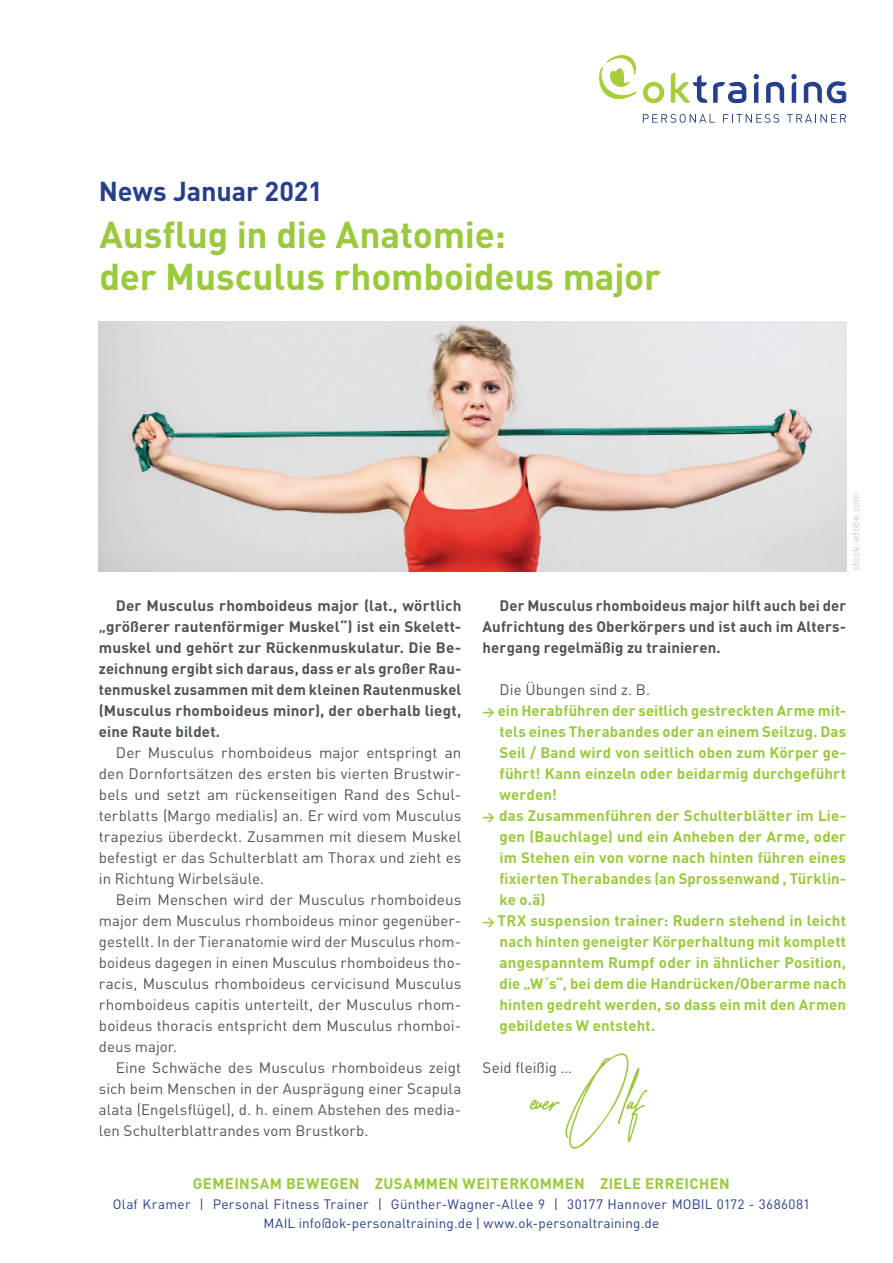
<style>
.page{position:relative;width:893px;height:1263px;background:#fff}
.page>*{position:absolute;margin:0;border:0;box-sizing:border-box;transform-origin:0 0}
.t1{font:700 36.9px/42px "DIN";letter-spacing:-.005em;color:#99ca3b}
.t2{font:700 27px "DIN";letter-spacing:-.005em;color:#253f8e}
.t3{font:15px/21px "DIN";letter-spacing:.005em;color:#4d545a;text-align:justify}
.t4{font:700 15px "DIN";letter-spacing:.01em;color:#99ca3b}
.t5{font:700 15px/21px "DIN";letter-spacing:.01em;color:#4d545a;text-align:justify}
.t6{font:13.5px/19.5px "DIN";letter-spacing:.02em;color:#253f8e;text-align:center}
.t7{font:10.5px "DIN";color:#cbcdcf}
.s1{font-size:12px}
</style>
<div class="page">
<svg style="left:599px;top:55px;width:38px;height:45px"></svg>
<svg style="left:643px;top:82px;width:21px;height:21px"></svg>
<svg style="left:671px;top:73px;width:36px;height:30px"></svg>
<svg style="left:713px;top:82px;width:33px;height:21px"></svg>
<svg style="left:754px;top:74px;width:5px;height:29px"></svg>
<svg style="left:766px;top:82px;width:18px;height:21px"></svg>
<svg style="left:791px;top:74px;width:6px;height:29px"></svg>
<svg style="left:804px;top:81px;width:43px;height:23px"></svg>
<svg style="left:643px;top:114px;width:72px;height:9px"></svg>
<svg style="left:723px;top:114px;width:56px;height:9px"></svg>
<svg style="left:787px;top:114px;width:59px;height:9px"></svg>
<img style="left:99px;top:321px;width:747px;height:250px">
<svg style="left:530px;top:1053px;width:117px;height:96px"></svg>
<h2 class="t2" style="left:99px;top:174px;width:225px">News Januar 2021</h2>
<h1 class="t1" style="left:99px;top:212px;width:563px">Ausflug in die Anatomie:<br>der Musculus rhomboideus major</h1>
<p class="t7" style="left:849px;top:571px;width:80px;rotate:-90deg">stock.adobe.com</p>
<p class="t5" style="left:99px;top:594px;width:364px;text-indent:17px">Der Musculus rhomboideus major (lat., wörtlich „größerer rautenförmiger Muskel“) ist ein Skelett&shy;muskel und gehört zur Rückenmuskulatur. Die Be&shy;zeichnung ergibt sich daraus, dass er als großer Rau&shy;tenmuskel zusammen mit dem kleinen Rautenmuskel (Musculus rhomboideus minor), der oberhalb liegt, eine Raute bildet.</p>
<p class="t3" style="left:99px;top:741px;width:364px;text-indent:17px">Der Musculus rhomboideus major entspringt an den Dornfortsätzen des ersten bis vierten Brustwir&shy;bels und setzt am rückenseitigen Rand des Schul&shy;terblatts (Margo medialis) an. Er wird vom Musculus trapezius überdeckt. Zusammen mit diesem Muskel befestigt er das Schulterblatt am Thorax und zieht es in Richtung Wirbelsäule.</p>
<p class="t3" style="left:99px;top:888px;width:364px;text-indent:17px">Beim Menschen wird der Musculus rhomboideus major dem Musculus rhomboideus minor gegenüber&shy;gestellt. In der Tieranatomie wird der Musculus rhom&shy;boideus dagegen in einen Musculus rhomboideus tho&shy;racis, Musculus rhomboideus cervicisund Musculus rhomboideus capitis unterteilt, der Musculus rhom&shy;boideus thoracis entspricht dem Musculus rhomboi&shy;deus major.</p>
<p class="t3" style="left:99px;top:1056px;width:364px;text-indent:17px">Eine Schwäche des Musculus rhomboideus zeigt sich beim Menschen in der Ausprägung einer Scapula alata (Engelsflügel), d. h. einem Abstehen des media&shy;len Schulterblattrandes vom Brustkorb.</p>
<p class="t5" style="left:483px;top:594px;width:365px;text-indent:17px">Der Musculus rhomboideus major hilft auch bei der Aufrichtung des Oberkörpers und ist auch im Alters&shy;hergang regelmäßig zu trainieren.</p>
<p class="t3" style="left:500px;top:678px;width:152px">Die Übungen sind z. B.</p>
<p class="t4" style="left:483px;top:700px;width:365px"><span class="s1">&gt;</span> ein Herabführen der seitlich gestreckten Arme mit-</p>
<p class="t4" style="left:500px;top:721px;width:348px">tels eines Therabandes oder an einem Seilzug. Das</p>
<p class="t4" style="left:500px;top:742px;width:348px">Seil / Band wird von seitlich oben zum Körper ge-</p>
<p class="t4" style="left:500px;top:763px;width:348px">führt! Kann einzeln oder beidarmig durchgeführt</p>
<p class="t4" style="left:500px;top:784px;width:59px">werden!</p>
<p class="t4" style="left:483px;top:805px;width:365px"><span class="s1">&gt;</span> das Zusammenführen der Schulterblätter im Lie-</p>
<p class="t4" style="left:500px;top:826px;width:348px">gen (Bauchlage) und ein Anheben der Arme, oder</p>
<p class="t4" style="left:500px;top:847px;width:348px">im Stehen ein von vorne nach hinten führen eines</p>
<p class="t4" style="left:500px;top:868px;width:348px">fixierten Therabandes (an Sprossenwand , Türklin-</p>
<p class="t4" style="left:500px;top:889px;width:47px">ke o.ä)</p>
<p class="t4" style="left:483px;top:910px;width:365px"><span class="s1">&gt;</span> TRX suspension trainer: Rudern stehend in leicht</p>
<p class="t4" style="left:500px;top:931px;width:348px">nach hinten geneigter Körperhaltung mit komplett</p>
<p class="t4" style="left:500px;top:952px;width:348px">angespanntem Rumpf oder in ähnlicher Position,</p>
<p class="t4" style="left:500px;top:973px;width:348px">die „W´s“, bei dem die Handrücken/Oberarme nach</p>
<p class="t4" style="left:500px;top:994px;width:348px">hinten gedreht werden, so dass ein mit den Armen</p>
<p class="t4" style="left:500px;top:1015px;width:157px">gebildetes W entsteht.</p>
<p class="t3" style="left:483px;top:1056px;width:91px">Seid fleißig …</p>
<p class="t4" style="left:193px;top:1174px;width:538px">GEMEINSAM BEWEGEN ZUSAMMEN WEITERKOMMEN ZIELE ERREICHEN</p>
<p class="t6" style="left:113px;top:1194px;width:699px">Olaf Kramer | Personal Fitness Trainer | Günther-Wagner-Allee 9 | 30177 Hannover MOBIL 0172 - 3686081<br>MAIL info@ok-personaltraining.de | www.ok-personaltraining.de</p>
</div>
